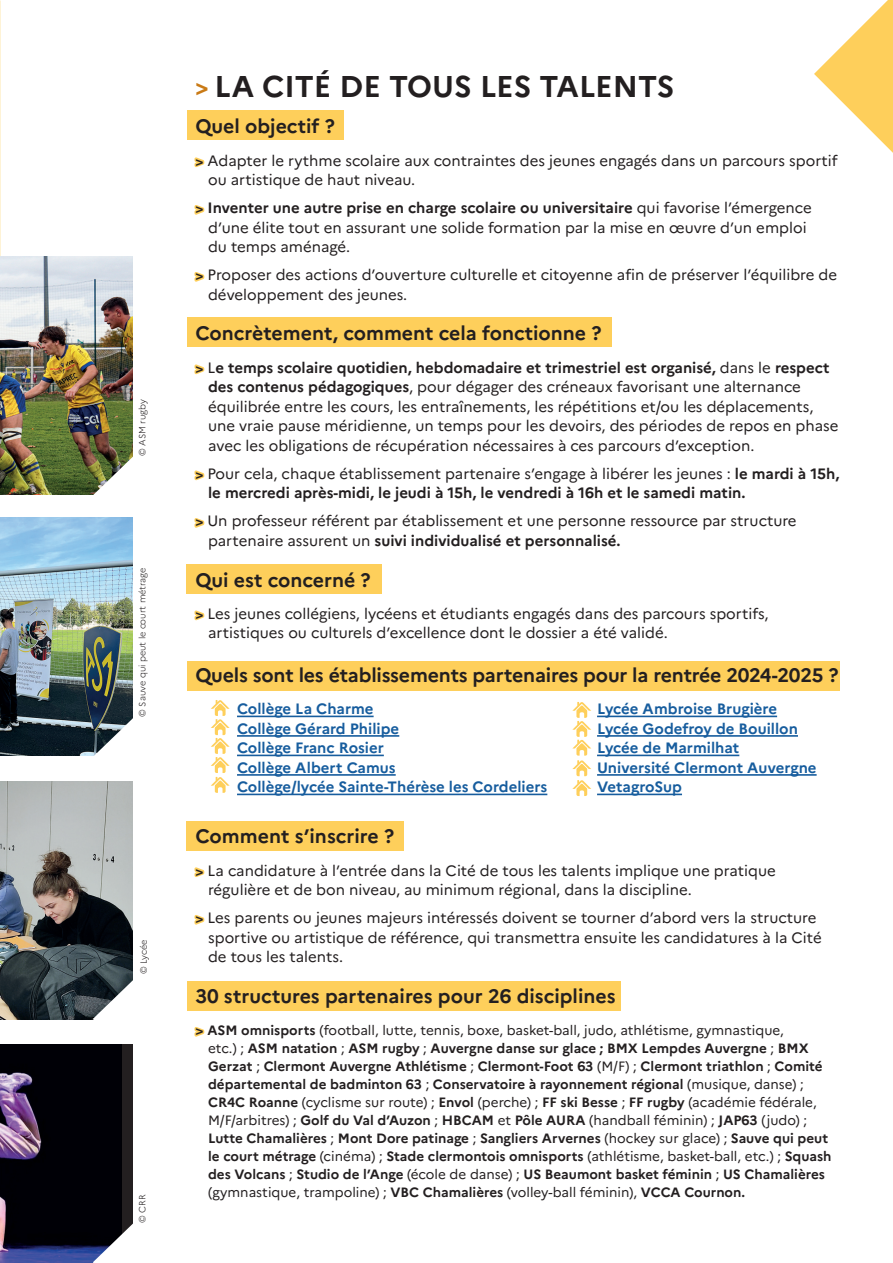
<style>
.page{position:relative;width:893px;height:1263px;background:#fff}
.page>*{position:absolute;margin:0;border:0;box-sizing:border-box;transform-origin:0 0}
.t1{font:700 30px "Marianne";color:#231f20}
.t2{font:700 19.5px "Marianne";color:#231f20}
.t3{font:15px/19.5px "Marianne";color:#231f20}
.t4{font:700 15px/19.5px "Marianne";color:#175d9e}
.t5{font:700 15px/19.5px "Marianne";color:#231f20}
.t6{font:700 13.5px/18px "Marianne";color:#231f20}
.t7{font:300 9px "Marianne";color:#231f20}
.s1{font-family:"Arial";font-size:22.5px;color:#c97a15}
.s2{font-weight:700;font-size:13.5px;color:#fecf5b}
.s3{font-weight:700}
.s4{font-size:13.5px;color:#fecf5b}
.s5{font-weight:400}
.s6{color:#fecf5b}
</style>
<div class="page">
<hr style="left:237px;top:716px;width:137px;height:1px;background:#175d9e">
<hr style="left:237px;top:735px;width:162px;height:2px;background:#175d9e">
<hr style="left:237px;top:755px;width:147px;height:1px;background:#175d9e">
<hr style="left:237px;top:774px;width:159px;height:2px;background:#175d9e">
<hr style="left:237px;top:794px;width:310px;height:1px;background:#175d9e">
<hr style="left:597px;top:716px;width:180px;height:1px;background:#175d9e">
<hr style="left:597px;top:735px;width:201px;height:2px;background:#175d9e">
<hr style="left:597px;top:755px;width:142px;height:1px;background:#175d9e">
<hr style="left:597px;top:774px;width:220px;height:2px;background:#175d9e">
<hr style="left:597px;top:794px;width:85px;height:1px;background:#175d9e">
<div style="left:187px;top:110px;width:157px;height:29px;background:#fecf5b"></div>
<div style="left:187px;top:317px;width:424px;height:29px;background:#fecf5b"></div>
<div style="left:187px;top:564px;width:195px;height:30px;background:#fecf5b"></div>
<div style="left:187px;top:661px;width:653px;height:29px;background:#fecf5b"></div>
<div style="left:187px;top:821px;width:217px;height:30px;background:#fecf5b"></div>
<div style="left:187px;top:981px;width:434px;height:30px;background:#fecf5b"></div>
<svg style="left:814px;top:0;width:79px;height:153px"></svg>
<svg style="left:211px;top:700px;width:19px;height:93px"></svg>
<svg style="left:572px;top:702px;width:19px;height:94px"></svg>
<img style="left:0;top:257px;width:133px;height:238px">
<svg style="left:93px;top:456px;width:40px;height:62px"></svg>
<img style="left:0;top:518px;width:133px;height:238px">
<svg style="left:93px;top:717px;width:40px;height:39px"></svg>
<img style="left:0;top:781px;width:133px;height:238px">
<svg style="left:93px;top:979px;width:40px;height:41px"></svg>
<div style="left:0;top:1044px;width:133px;height:219px;background:#231f20"></div>
<img style="left:0;top:1044px;width:121px;height:219px">
<svg style="left:93px;top:1223px;width:40px;height:40px;background:#85878f"></svg>
<p class="t7" style="left:137px;top:456px;width:59px;rotate:-90deg">© ASM rugby</p>
<p class="t7" style="left:137px;top:717px;width:151px;rotate:-90deg">© Sauve qui peut le court métrage</p>
<p class="t7" style="left:138px;top:974px;width:36px;rotate:-90deg">© Lycée</p>
<p class="t7" style="left:137px;top:1223px;width:30px;rotate:-90deg">© CRR</p>
<h1 class="t1" style="left:195px;top:68px;width:480px"><span class="s1">&gt;</span> LA CITÉ DE TOUS LES TALENTS</h1>
<h2 class="t2" style="left:195px;top:115px;width:141px">Quel objectif ?</h2>
<p class="t3" style="left:208px;top:151px;width:631px;text-indent:-13px"><span class="s2">&gt;</span> Adapter le rythme scolaire aux contraintes des jeunes engagés dans un parcours sportif ou artistique de haut niveau.</p>
<p class="t3" style="left:208px;top:198px;width:605px;text-indent:-13px"><span class="s2">&gt;</span> <span class="s3">Inventer une autre prise en charge scolaire ou universitaire</span> qui favorise l’émergence d’une élite tout en assurant une solide formation par la mise en œuvre d’un emploi du temps aménagé.</p>
<p class="t3" style="left:208px;top:265px;width:630px;text-indent:-13px"><span class="s2">&gt;</span> Proposer des actions d’ouverture culturelle et citoyenne afin de préserver l’équilibre de développement des jeunes.</p>
<h2 class="t2" style="left:195px;top:322px;width:408px">Concrètement, comment cela fonctionne ?</h2>
<p class="t3" style="left:208px;top:358px;width:632px;text-indent:-13px"><span class="s2">&gt;</span> L<span class="s3">e temps scolaire quotidien, hebdomadaire et trimestriel est organisé,</span> dans le <span class="s3">respect des contenus pédagogiques</span>, pour dégager des créneaux favorisant une alternance équilibrée entre les cours, les entraînements, les répétitions et/ou les déplacements, une vraie pause méridienne, un temps pour les devoirs, des périodes de repos en phase avec les obligations de récupération nécessaires à ces parcours d’exception.</p>
<p class="t5" style="left:208px;top:464px;width:633px;text-indent:-13px"><span class="s4">&gt;</span> <span class="s5">Pour cela, chaque établissement partenaire s’engage à libérer les jeunes :</span> le mardi à 15h, le mercredi après-midi, le jeudi à 15h, le vendredi à 16h et le samedi matin.</p>
<p class="t3" style="left:208px;top:511px;width:590px;text-indent:-13px"><span class="s2">&gt;</span> Un professeur référent par établissement et une personne ressource par structure partenaire assurent un <span class="s3">suivi individualisé et personnalisé.</span></p>
<h2 class="t2" style="left:195px;top:568px;width:177px">Qui est concerné ?</h2>
<p class="t3" style="left:208px;top:604px;width:562px;text-indent:-13px"><span class="s2">&gt;</span> Les jeunes collégiens, lycéens et étudiants engagés dans des parcours sportifs, artistiques ou culturels d’excellence dont le dossier a été validé.</p>
<h2 class="t2" style="left:195px;top:663px;width:645px">Quels sont les établissements partenaires pour la rentrée 2024-2025 ?</h2>
<p class="t4" style="left:237px;top:699px;width:312px">Collège La Charme<br>Collège Gérard Philipe<br>Collège Franc Rosier<br>Collège Albert Camus<br>Collège/lycée Sainte-Thérèse les Cordeliers</p>
<p class="t4" style="left:597px;top:699px;width:221px">Lycée Ambroise Brugière<br>Lycée Godefroy de Bouillon<br>Lycée de Marmilhat<br>Université Clermont Auvergne<br>VetagroSup</p>
<h2 class="t2" style="left:195px;top:824px;width:200px">Comment s’inscrire ?</h2>
<p class="t3" style="left:208px;top:860px;width:569px;text-indent:-13px"><span class="s2">&gt;</span> La candidature à l’entrée dans la Cité de tous les talents implique une pratique régulière et de bon niveau, au minimum régional, dans la discipline.</p>
<p class="t3" style="left:208px;top:908px;width:615px;text-indent:-13px"><span class="s2">&gt;</span> Les parents ou jeunes majeurs intéressés doivent se tourner d’abord vers la structure sportive ou artistique de référence, qui transmettra ensuite les candidatures à la Cité de tous les talents.</p>
<h2 class="t2" style="left:195px;top:984px;width:422px">30 structures partenaires pour 26 disciplines</h2>
<p class="t6" style="left:208px;top:1021px;width:625px;text-indent:-13px"><span class="s6">&gt;</span> ASM omnisports <span class="s5">(football, lutte, tennis, boxe, basket-ball, judo, athlétisme, gymnastique,<br>etc.) ;</span> ASM natation <span class="s5">;</span> ASM rugby <span class="s5">;</span> Auvergne danse sur glace ; BMX Lempdes Auvergne <span class="s5">;</span> BMX Gerzat <span class="s5">;</span> Clermont Auvergne Athlétisme <span class="s5">;</span> Clermont-Foot 63 <span class="s5">(M/F) ;</span> Clermont triathlon <span class="s5">;</span> Comité départemental de badminton 63 <span class="s5">;</span> Conservatoire à rayonnement régional <span class="s5">(musique, danse) ; </span>CR4C Roanne <span class="s5">(cyclisme sur route) ;</span> Envol <span class="s5">(perche) ;</span> FF ski Besse <span class="s5">;</span> FF rugby <span class="s5">(académie fédérale, M/F/arbitres) ;</span> Golf du Val d’Auzon <span class="s5">;</span> HBCAM <span class="s5">et</span> Pôle AURA <span class="s5">(handball féminin) ;</span> JAP63 <span class="s5">(judo) ; </span>Lutte Chamalières <span class="s5">;</span> Mont Dore patinage <span class="s5">;</span> Sangliers Arvernes <span class="s5">(hockey sur glace) ;</span> Sauve qui peut le court métrage <span class="s5">(cinéma) ;</span> Stade clermontois omnisports <span class="s5">(athlétisme, basket-ball, etc.) ;</span> Squash des Volcans <span class="s5">;</span> Studio de l’Ange <span class="s5">(école de danse) ;</span> US Beaumont basket féminin <span class="s5">;</span> US Chamalières <span class="s5">(gymnastique, trampoline) ;</span> VBC Chamalières <span class="s5">(volley-ball féminin),</span> VCCA Cournon.</p>
</div>
